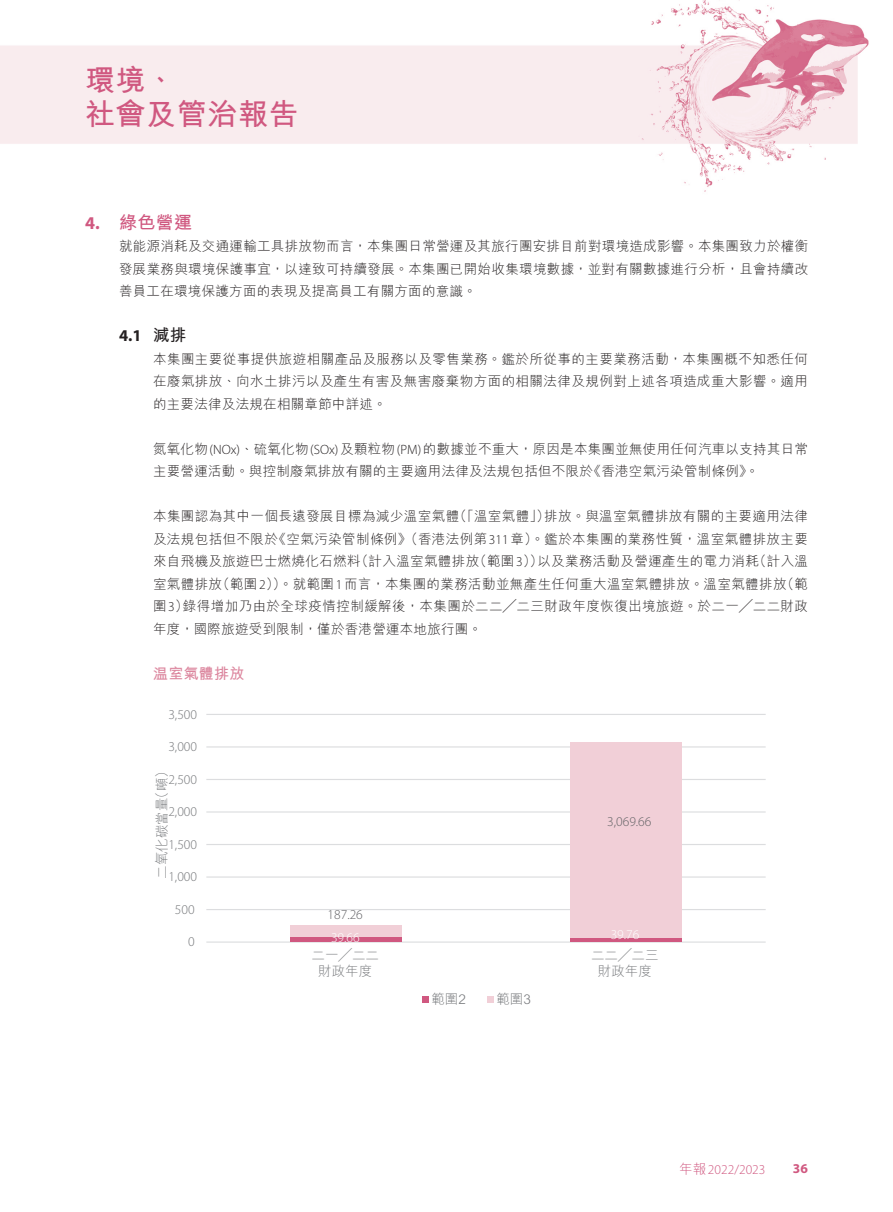
<style>
.page{position:relative;width:893px;height:1212px;background:#fff}
.page>*{position:absolute;margin:0;border:0;box-sizing:border-box;transform-origin:0 0}
.t1{font:700 30px/34.5px "M Hei HK";letter-spacing:.02em;color:#d05880}
._01_H1{font:700 18px "M Hei HK";color:#d05880}
._01_H1-2{font:700 18px "Myriad Pro";color:#d05880}
._02_H2{font:700 16.5px "Myriad Pro";color:#231f20}
._02_H2-2{font:700 16.5px "M Hei HK";color:#231f20}
._03_H3{font:700 15px "M Hei HK";letter-spacing:.02em;color:#dc869e}
._00_txt{font:300 13.5px/22.5px "M Hei HK";letter-spacing:.025em;color:#231f20}
.t2{font:300 13.5px "Myriad Pro";color:#76787b}
.t3{font:300 13.5px/16.2px "M Hei HK";color:#76787b;text-align:center}
.t4{font:300 13.5px "Myriad Pro";color:#636366}
.t5{font:300 13.5px "Myriad Pro";color:#d05880}
.t6{font:300 13.5px "Myriad Pro";color:#fff}
.t7{font:700 13.5px "Myriad Pro";color:#d05880}
.s1{font-family:"Myriad Pro"}
.s2{font-family:"M Hei HK"}
</style>
<div class="page">
<img style="left:0;top:0;width:869px;height:1003px">
<hr style="left:206px;top:714px;width:560px;height:1px;background:#dcdddf">
<hr style="left:206px;top:779px;width:560px;height:1px;background:#dcdddf">
<hr style="left:206px;top:746px;width:560px;height:1px;background:#dcdddf">
<hr style="left:206px;top:844px;width:560px;height:1px;background:#dcdddf">
<hr style="left:206px;top:811px;width:560px;height:1px;background:#dcdddf">
<hr style="left:206px;top:876px;width:560px;height:1px;background:#dcdddf">
<hr style="left:206px;top:909px;width:560px;height:1px;background:#dcdddf">
<hr style="left:206px;top:941px;width:560px;height:2px;background:#dcdddf">
<div style="left:570px;top:937px;width:112px;height:5px;background:#d05880"></div>
<div style="left:570px;top:742px;width:112px;height:195px;background:#f1cfd7"></div>
<div style="left:290px;top:937px;width:112px;height:5px;background:#d05880"></div>
<div style="left:290px;top:925px;width:112px;height:12px;background:#f1cfd7"></div>
<div style="left:422px;top:996px;width:6px;height:7px;background:#d05880"></div>
<div style="left:487px;top:996px;width:7px;height:7px;background:#f1cfd7"></div>
<h1 class="t1" style="left:85px;top:60px;width:215px">環境、<br>社會及管治報告</h1>
<p class="_01_H1-2" style="left:85px;top:211px;width:16px">4.</p>
<p class="_01_H1" style="left:119px;top:209px;width:75px">綠色營運</p>
<p class="_00_txt" style="left:119px;top:235px;width:691px;text-align:justify">就能源消耗及交通運輸工具排放物而言，本集團日常營運及其旅行團安排目前對環境造成影響。本集團致力於權衡發展業務與環境保護事宜，以達致可持續發展。本集團已開始收集環境數據，並對有關數據進行分析，且會持續改善員工在環境保護方面的表現及提高員工有關方面的意識。</p>
<p class="_02_H2-2" style="left:153px;top:323px;width:35px">減排</p>
<p class="_02_H2" style="left:119px;top:325px;width:24px">4.1</p>
<p class="_00_txt" style="left:153px;top:347px;width:656px;text-align:justify">本集團主要從事提供旅遊相關產品及服務以及零售業務。鑑於所從事的主要業務活動，本集團概不知悉任何在廢氣排放、向水土排污以及產生有害及無害廢棄物方面的相關法律及規例對上述各項造成重大影響。適用的主要法律及法規在相關章節中詳述。</p>
<p class="_00_txt" style="left:588px;top:437px;width:222px;text-indent:-435px">氮氧化物<span class="s1">(NOx)</span>、硫氧化物<span class="s1">(SOx)</span>及顆粒物<span class="s1">(PM)</span>的數據並不重大，原因是本集團並無使用任何汽車以支持其日常《香港空氣污染管制條例。《</p>
<p class="_00_txt" style="left:153px;top:460px;width:441px">主要營運活動。與控制廢氣排放有關的主要適用法律及法規包括但不限於</p>
<p class="_00_txt" style="left:544px;top:505px;width:265px">排放。與溫室氣體排放有關的主要適用法律</p>
<p class="_00_txt" style="left:454px;top:505px;width:98px">（「溫室氣體」）</p>
<p class="_00_txt" style="left:273px;top:505px;width:536px;text-indent:-120px">本集團認為其中一個長遠發展目標為減少溫室氣體<br>《空氣污染管制條例》（香港法例第<span class="s1">311</span>章）。鑑於本集團的業務性質，溫室氣體排放主要</p>
<p class="_00_txt" style="left:153px;top:527px;width:126px">及法規包括但不限於</p>
<p class="_00_txt" style="left:355px;top:550px;width:126px">（計入溫室氣體排放</p>
<p class="_00_txt" style="left:473px;top:550px;width:71px">（範圍<span class="s1">3</span>））</p>
<p class="_00_txt" style="left:753px;top:550px;width:56px">（計入溫</p>
<p class="_00_txt" style="left:153px;top:550px;width:209px">來自飛機及旅遊巴士燃燒化石燃料</p>
<p class="_00_txt" style="left:537px;top:550px;width:223px">以及業務活動及營運產生的電力消耗</p>
<p class="_00_txt" style="left:216px;top:572px;width:572px">（範圍<span class="s1">2</span>））。就範圍<span class="s1">1</span>而言，本集團的業務活動並無產生任何重大溫室氣體排放。溫室氣體排放</p>
<p class="_00_txt" style="left:781px;top:572px;width:29px">（範</p>
<p class="_00_txt" style="left:183px;top:572px;width:627px;text-indent:-30px">室氣體排放<br>錄得增加乃由於全球疫情控制緩解後，本集團於二二╱二三財政年度恢復出境旅遊。於二一╱二二財政</p>
<p class="_00_txt" style="left:153px;top:595px;width:330px">圍 ）<span class="s1">3<br></span>年度，國際旅遊受到限制，僅於香港營運本地旅行團。</p>
<p class="_03_H3" style="left:153px;top:662px;width:93px">温室氣體排放</p>
<p class="t2" style="left:168px;top:706px;width:30px">3,500</p>
<p class="t2" style="left:168px;top:738px;width:30px">3,000</p>
<p class="t3" style="left:154px;top:805px;width:42px;rotate:-90deg">（噸(</p>
<p class="t3" style="left:154px;top:879px;width:82px;rotate:-90deg">二氧化碳當量</p>
<p class="t2" style="left:168px;top:771px;width:30px">2,500</p>
<p class="t2" style="left:168px;top:804px;width:30px">2,000</p>
<p class="t2" style="left:168px;top:836px;width:30px">1,500</p>
<p class="t2" style="left:168px;top:869px;width:30px">1,000</p>
<p class="t2" style="left:175px;top:901px;width:21px">500</p>
<p class="t2" style="left:188px;top:934px;width:8px">0</p>
<p class="t4" style="left:328px;top:906px;width:37px">187.26</p>
<p class="t6" style="left:331px;top:929px;width:30px">39.66</p>
<p class="t3" style="left:311px;top:947px;width:69px">二一╱二二財政年度</p>
<p class="t3" style="left:431px;top:990px;width:36px">範圍2</p>
<p class="t3" style="left:496px;top:990px;width:36px">範圍3</p>
<p class="t4" style="left:607px;top:813px;width:46px">3,069.66</p>
<p class="t6" style="left:611px;top:926px;width:30px">39.76</p>
<p class="t3" style="left:591px;top:947px;width:69px">二二╱二三財政年度</p>
<p class="t5" style="left:679px;top:1161px;width:88px"><span class="s2">年報</span>2022/2023</p>
<p class="t7" style="left:793px;top:1159px;width:16px">36</p>
</div>
